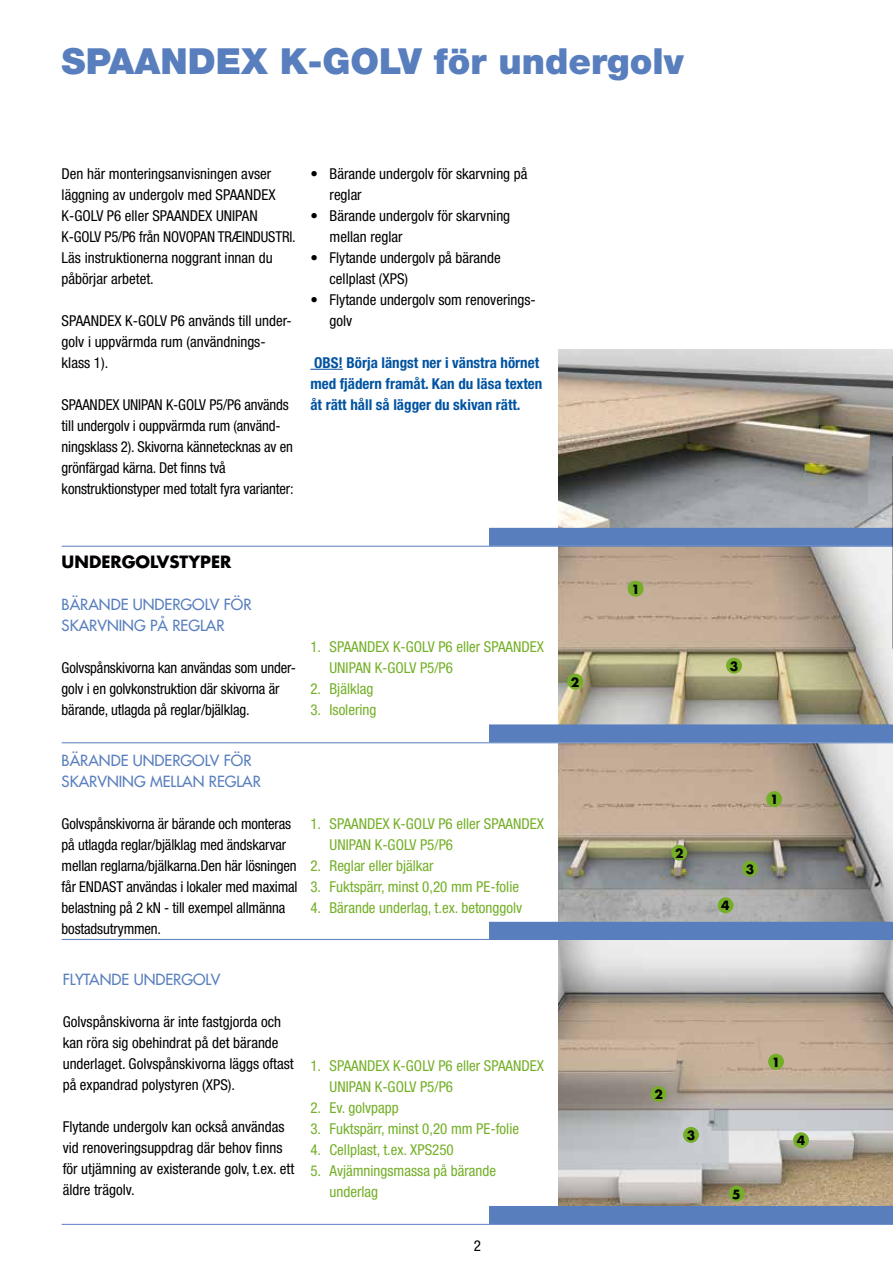
<style>
.page{position:relative;width:893px;height:1263px;background:#fff}
.page>*{position:absolute;margin:0;border:0;box-sizing:border-box;transform-origin:0 0}
.t1{font:900 36px "Helvetica Neue";color:#587ebe}
.t2{font:700 16.5px "CK Futura";color:#000}
.t3{font:condensed 15px/21px "Helvetica Neue";color:#000}
.t4{font:condensed 15px/21px "Helvetica Neue";color:#74af27}
.t5{font:700 condensed 15px/21px "Helvetica Neue";color:#0053a1}
.t6{font:15px/21px "CK Futura";color:#587ebe}
.t7{font:700 12.3px "CK Futura";color:#000}
</style>
<div class="page">
<img style="left:558px;top:349px;width:335px;height:179px">
<img style="left:558px;top:547px;width:335px;height:177px">
<img style="left:558px;top:743px;width:335px;height:179px">
<div style="left:766px;top:791px;width:16px;height:16px;background:#74af27;border-radius:50%"></div>
<div style="left:628px;top:581px;width:16px;height:16px;background:#74af27;border-radius:50%"></div>
<div style="left:671px;top:845px;width:16px;height:16px;background:#74af27;border-radius:50%"></div>
<div style="left:567px;top:674px;width:16px;height:15px;background:#74af27;border-radius:50%"></div>
<div style="left:742px;top:861px;width:16px;height:16px;background:#74af27;border-radius:50%"></div>
<div style="left:726px;top:658px;width:16px;height:16px;background:#74af27;border-radius:50%"></div>
<div style="left:718px;top:897px;width:15px;height:16px;background:#74af27;border-radius:50%"></div>
<img style="left:558px;top:940px;width:335px;height:265px">
<div style="left:768px;top:1054px;width:16px;height:16px;background:#74af27;border-radius:50%"></div>
<div style="left:651px;top:1086px;width:15px;height:16px;background:#74af27;border-radius:50%"></div>
<div style="left:683px;top:1127px;width:16px;height:16px;background:#74af27;border-radius:50%"></div>
<div style="left:793px;top:1132px;width:16px;height:16px;background:#74af27;border-radius:50%"></div>
<div style="left:729px;top:1185px;width:16px;height:16px;background:#74af27;border-radius:50%"></div>
<div style="left:489px;top:528px;width:404px;height:18px;background:#587ebe"></div>
<svg style="left:892px;top:419px;width:1px;height:18px"></svg>
<div style="left:489px;top:724px;width:404px;height:18px;background:#587ebe"></div>
<div style="left:489px;top:922px;width:404px;height:18px;background:#587ebe"></div>
<div style="left:489px;top:1206px;width:404px;height:18px;background:#587ebe"></div>
<hr style="left:62px;top:546px;width:831px;height:1px;background:#587ebe">
<svg style="left:892px;top:980px;width:1px;height:18px"></svg>
<hr style="left:62px;top:742px;width:831px;height:1px;background:#587ebe">
<hr style="left:62px;top:939px;width:831px;height:1px;background:#587ebe">
<hr style="left:62px;top:1224px;width:831px;height:1px;background:#587ebe">
<hr style="left:310px;top:369px;width:33px;height:1px;background:#0053a1">
<svg style="left:892px;top:455px;width:1px;height:41px"></svg>
<hr style="left:892px;top:496px;width:1px;height:38px;background:#000">
<hr style="left:892px;top:534px;width:1px;height:38px;background:#000">
<hr style="left:892px;top:572px;width:1px;height:39px;background:#000">
<hr style="left:892px;top:611px;width:1px;height:38px;background:#000">
<h1 class="t1" style="left:62px;top:40px;width:624px">SPAANDEX K-GOLV för undergolv</h1>
<p class="t3" style="left:62px;top:163px;width:236px">Den här monteringsanvisningen avser läggning av undergolv med SPAANDEX K-GOLV P6 eller SPAANDEX UNIPAN K-GOLV P5/P6 från NOVOPAN TRÆINDUSTRI.<br>Läs instruktionerna noggrant innan du påbörjar arbetet.</p>
<p class="t3" style="left:62px;top:310px;width:232px">SPAANDEX K-GOLV P6 används till under&shy;golv i uppvärmda rum (användnings&shy;klass 1).</p>
<p class="t3" style="left:62px;top:394px;width:234px">SPAANDEX UNIPAN K-GOLV P5/P6 används till undergolv i ouppvärmda rum (använd&shy;ningsklass 2). Skivorna kännetecknas av en grönfärgad kärna. Det finns två konstruktionstyper med totalt fyra varianter:</p>
<p class="t3" style="left:330px;top:163px;width:199px;text-indent:-19px">• Bärande undergolv för skarvning på reglar</p>
<p class="t3" style="left:330px;top:205px;width:182px;text-indent:-19px">• Bärande undergolv för skarvning mellan reglar</p>
<p class="t3" style="left:330px;top:247px;width:173px;text-indent:-19px">• Flytande undergolv på bärande cellplast (XPS)</p>
<p class="t3" style="left:330px;top:289px;width:208px;text-indent:-19px">• Flytande undergolv som renoverings&shy;golv</p>
<p class="t5" style="left:310px;top:352px;width:233px">OBS! Börja längst ner i vänstra hörnet med fjädern framåt. Kan du läsa texten åt rätt håll så lägger du skivan rätt.</p>
<p class="t2" style="left:62px;top:551px;width:171px">UNDERGOLVSTYPER</p>
<p class="t6" style="left:62px;top:594px;width:191px">BÄRANDE UNDERGOLV FÖR<br>SKARVNING PÅ REGLAR</p>
<p class="t3" style="left:62px;top:657px;width:236px">Golvspånskivorna kan användas som under&shy;golv i en golvkonstruktion där skivorna är bärande, utlagda på reglar/bjälklag.</p>
<p class="t6" style="left:62px;top:750px;width:201px">BÄRANDE UNDERGOLV FÖR<br>SKARVNING MELLAN REGLAR</p>
<p class="t3" style="left:62px;top:813px;width:237px">Golvspånskivorna är bärande och monteras på utlagda reglar/bjälklag med ändskarvar mellan reglarna/bjälkarna.Den här lösningen får ENDAST användas i lokaler med maximal belastning på 2 kN - till exempel allmänna bostadsutrymmen.</p>
<p class="t4" style="left:330px;top:813px;width:216px;text-indent:-19px">1. SPAANDEX K-GOLV P6 eller SPAANDEX<br>UNIPAN K-GOLV P5/P6</p>
<p class="t4" style="left:329px;top:636px;width:216px;text-indent:-19px">1. SPAANDEX K-GOLV P6 eller SPAANDEX<br>UNIPAN K-GOLV P5/P6</p>
<p class="t4" style="left:310px;top:678px;width:65px">2. Bjälklag</p>
<p class="t4" style="left:310px;top:699px;width:68px">3. Isolering</p>
<p class="t4" style="left:310px;top:855px;width:125px">2. Reglar eller bjälkar</p>
<p class="t4" style="left:310px;top:876px;width:210px">3. Fuktspärr, minst 0,20 mm PE-folie</p>
<p class="t4" style="left:310px;top:897px;width:213px">4. Bärande underlag, t.ex. betonggolv</p>
<p class="t6" style="left:63px;top:969px;width:159px">FLYTANDE UNDERGOLV</p>
<p class="t3" style="left:63px;top:1011px;width:233px">Golvspånskivorna är inte fastgjorda och kan röra sig obehindrat på det bärande underlaget. Golvspånskivorna läggs oftast på expandrad polystyren (XPS).</p>
<p class="t3" style="left:63px;top:1116px;width:233px">Flytande undergolv kan också användas vid renoveringsuppdrag där behov finns för utjämning av existerande golv, t.ex. ett äldre trägolv.</p>
<p class="t4" style="left:330px;top:1055px;width:216px;text-indent:-19px">1. SPAANDEX K-GOLV P6 eller SPAANDEX<br>UNIPAN K-GOLV P5/P6</p>
<p class="t4" style="left:310px;top:1097px;width:90px">2. Ev. golvpapp</p>
<p class="t4" style="left:310px;top:1118px;width:210px">3. Fuktspärr, minst 0,20 mm PE-folie</p>
<p class="t4" style="left:310px;top:1139px;width:145px">4. Cellplast, t.ex. XPS250</p>
<p class="t4" style="left:329px;top:1160px;width:168px;text-indent:-19px">5. Avjämningsmassa på bärande underlag</p>
<p class="t3" style="left:474px;top:1235px;width:9px">2</p>
<p class="t7" style="left:571px;top:673px;width:10px">2</p>
<p class="t7" style="left:631px;top:580px;width:10px">1</p>
<p class="t7" style="left:730px;top:657px;width:10px">3</p>
<p class="t7" style="left:675px;top:844px;width:10px">2</p>
<p class="t7" style="left:770px;top:791px;width:10px">1</p>
<p class="t7" style="left:721px;top:897px;width:10px">4</p>
<p class="t7" style="left:746px;top:860px;width:10px">3</p>
<p class="t7" style="left:654px;top:1086px;width:10px">2</p>
<p class="t7" style="left:687px;top:1127px;width:10px">3</p>
<p class="t7" style="left:732px;top:1185px;width:10px">5</p>
<p class="t7" style="left:772px;top:1053px;width:10px">1</p>
<p class="t7" style="left:797px;top:1132px;width:10px">4</p>
</div>
